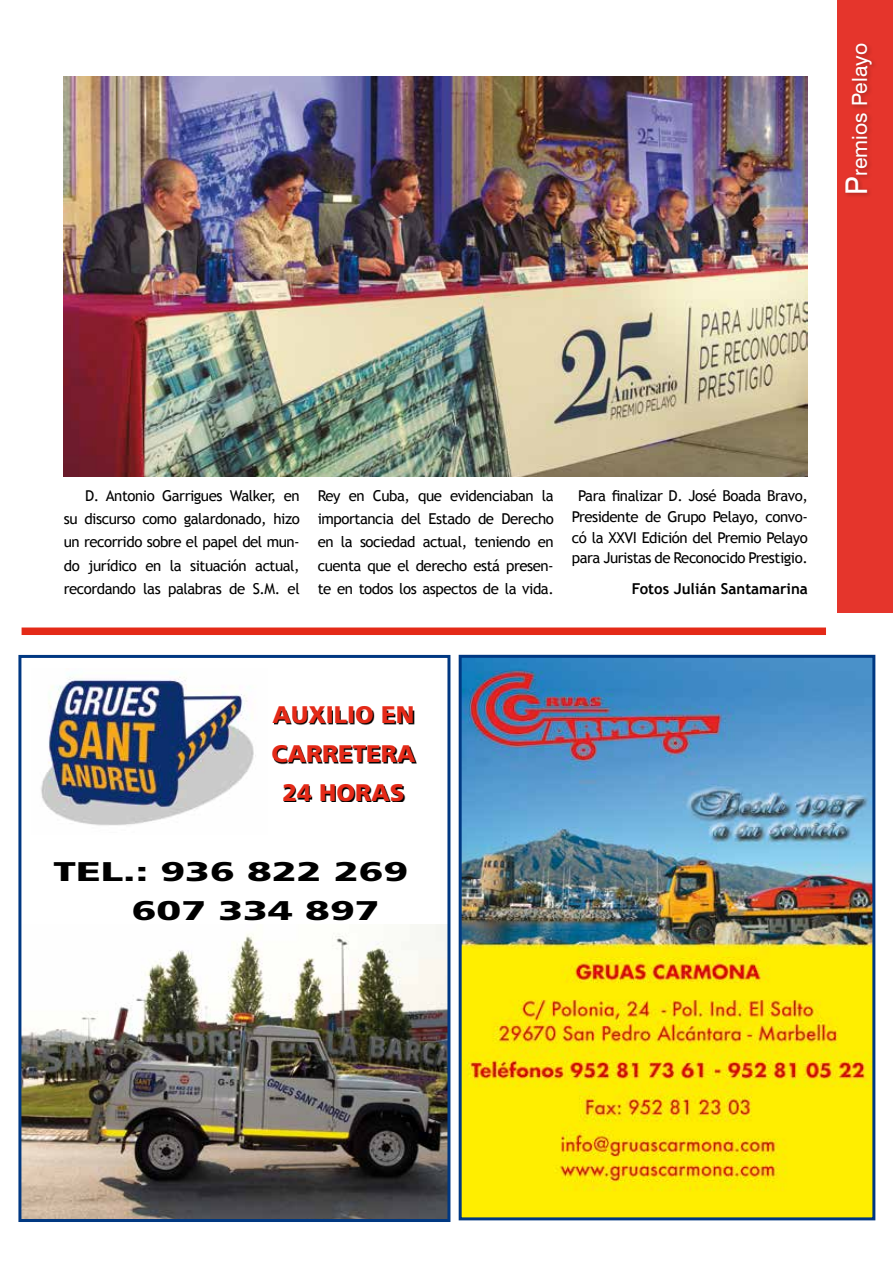
<style>
.page{position:relative;width:893px;height:1263px;background:#fff}
.page>*{position:absolute;margin:0;border:0;box-sizing:border-box;transform-origin:0 0}
.t1{font:900 27px/39px "Frutiger";color:#000;scale:1.5 1}
.t2{font:900 24px/39px "Frutiger";color:#e42a18;text-align:center}
.t3{font:21px "Swiss 721 BT";color:#fff}
.t4{font:15px/23.2px "Trebuchet MS";letter-spacing:-.03em;color:#000;text-align:justify}
.t5{font:700 15px "Trebuchet MS";color:#000}
.s1{font-size:30px}
</style>
<div class="page">
<div style="left:838px;top:0;width:55px;height:613px;background:#e5352c"></div>
<div style="left:843px;top:41px;width:35px;height:157px;background:#000;opacity:.3"></div>
<img style="left:463px;top:659px;width:408px;height:557px">
<div style="left:459px;top:655px;width:416px;height:565px;border:3px solid #003882"></div>
<img style="left:22px;top:924px;width:424px;height:294px">
<div style="left:18px;top:655px;width:432px;height:567px;border:3px solid #003882"></div>
<img style="left:41px;top:677px;width:215px;height:149px">
<svg style="left:274px;top:710px;width:142px;height:92px"></svg>
<div style="left:22px;top:627px;width:804px;height:8px;background:#e42a18"></div>
<img style="left:64px;top:77px;width:744px;height:400px">
<h3 class="t3" style="left:847px;top:195px;width:153px;rotate:-90deg"><span class="s1">P</span>remios Pelayo</h3>
<p class="t4" style="left:64px;top:484px;width:238px;text-indent:21px">D. Antonio Garrigues Walker, en su discurso como galardonado, hizo un recorrido sobre el papel del mun&shy;do jurídico en la situación actual, recordando las palabras de S.M. el</p>
<p class="t4" style="left:318px;top:484px;width:237px">Rey en Cuba, que evidenciaban la importancia del Estado de Derecho en la sociedad actual, teniendo en cuenta que el derecho está presen&shy;te en todos los aspectos de la vida.</p>
<p class="t4" style="left:572px;top:485px;width:238px;line-height:20.9px;text-align:center">Para finalizar D. José Boada Bravo, Presidente de Grupo Pelayo, convo&shy;có la XXVI Edición del Premio Pelayo para Juristas de Reconocido Prestigio.</p>
<p class="t5" style="left:632px;top:579px;width:178px">Fotos Julián Santamarina</p>
<h2 class="t2" style="left:272px;top:695px;width:146px">AUXILIO EN<br>CARRETERA<br>24 HORAS</h2>
<h1 class="t1" style="left:132px;top:851px;width:186px;text-indent:-78px">TEL.: 936 822 269<br>607 334 897</h1>
</div>
